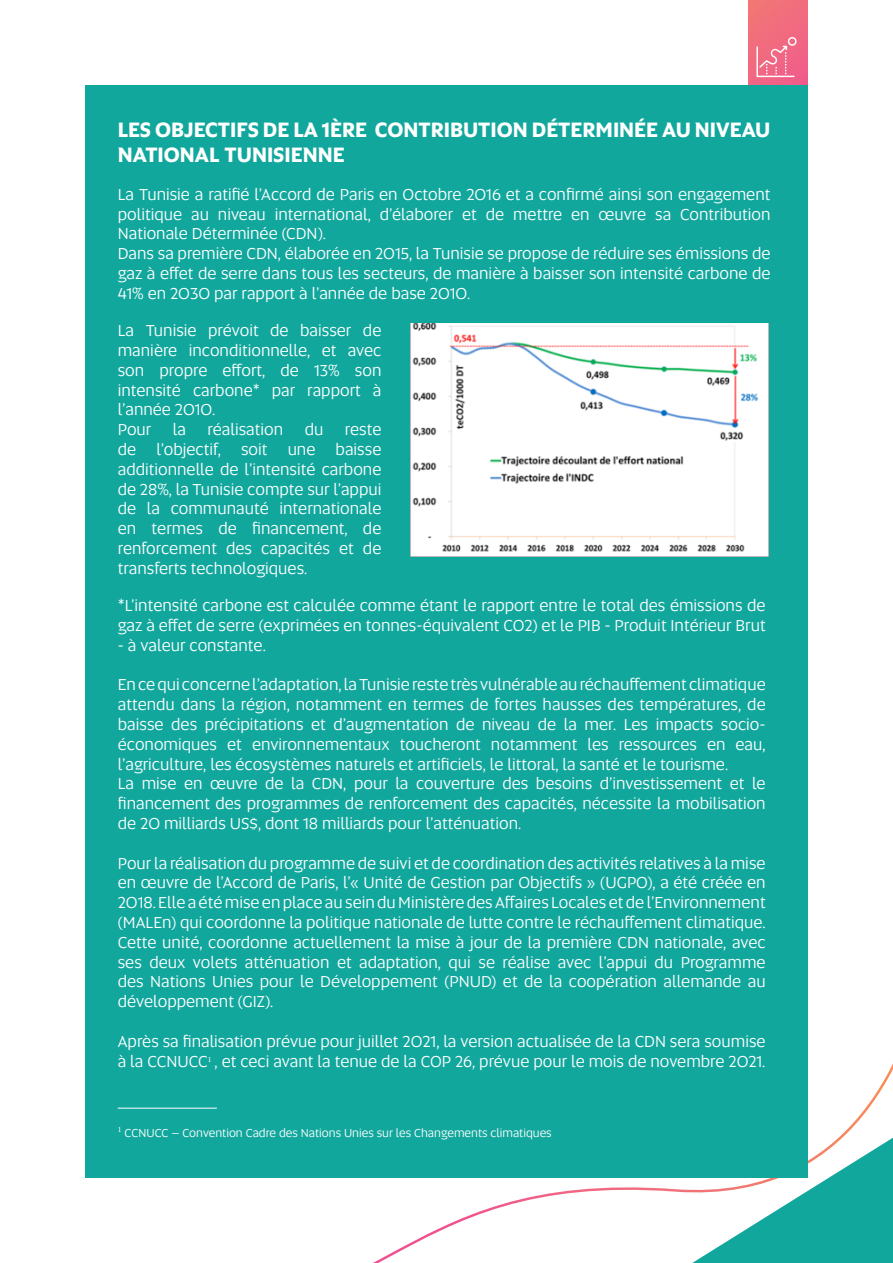
<style>
.page{position:relative;width:893px;height:1263px;background:#fff}
.page>*{position:absolute;margin:0;border:0;box-sizing:border-box;transform-origin:0 0}
.t1{font:700 21px/25.2px "Altis";color:#fff}
.t2{font:16.5px/19.8px "Altis";color:#fff;text-align:justify}
.t3{font:12px "Altis";color:#fff}
</style>
<div class="page">
<svg style="left:373px;top:1064px;width:520px;height:199px"></svg>
<div style="left:748px;top:0;width:60px;height:85px;background:linear-gradient(to right,#f17279,#f16683)"></div>
<div style="left:85px;top:85px;width:723px;height:1093px;background:#12a79d"></div>
<img style="left:411px;top:323px;width:357px;height:233px">
<hr style="left:118px;top:1108px;width:99px;height:1px;background:#fff">
<svg style="left:756px;top:37px;width:41px;height:40px;background:#f27d94"></svg>
<p class="t1" style="left:118px;top:116px;width:654px">LES OBJECTIFS DE LA 1ÈRE CONTRIBUTION DÉTERMINÉE AU NIVEAU<br>NATIONAL TUNISIENNE</p>
<p class="t2" style="left:118px;top:184px;width:654px">La Tunisie a ratifié l’Accord de Paris en Octobre 2016 et a confirmé ainsi son engagement politique au niveau international, d’élaborer et de mettre en œuvre sa Contribution Nationale Déterminée (CDN).</p>
<p class="t2" style="left:118px;top:243px;width:654px">Dans sa première CDN, élaborée en 2015, la Tunisie se propose de réduire ses émissions de gaz à effet de serre dans tous les secteurs, de manière à baisser son intensité carbone de 41% en 2030 par rapport à l’année de base 2010.</p>
<p class="t2" style="left:118px;top:320px;width:265px">La Tunisie prévoit de baisser de manière inconditionnelle, et avec son propre effort, de 13% son intensité carbone* par rapport à l’année 2010.</p>
<p class="t2" style="left:118px;top:419px;width:35px">Pour</p>
<p class="t2" style="left:173px;top:419px;width:15px">la</p>
<p class="t2" style="left:208px;top:419px;width:77px">réalisation</p>
<p class="t2" style="left:305px;top:419px;width:20px">du</p>
<p class="t2" style="left:118px;top:419px;width:265px;text-indent:227px">reste de l’objectif, soit une baisse additionnelle de l’intensité carbone de 28%, la Tunisie compte sur l’appui de la communauté internationale en termes de financement, de renforcement des capacités et de transferts technologiques.</p>
<p class="t2" style="left:118px;top:595px;width:649px">*L’intensité carbone est calculée comme étant le rapport entre le total des émissions de gaz à effet de serre (exprimées en tonnes-équivalent CO2) et le PIB - Produit Intérieur Brut</p>
<p class="t2" style="left:118px;top:635px;width:150px">- à valeur constante.</p>
<p class="t2" style="left:118px;top:674px;width:649px">En ce qui concerne l’adaptation, la Tunisie reste très vulnérable au réchauffement climatique attendu dans la région, notamment en termes de fortes hausses des températures, de baisse des précipitations et d’augmentation de niveau de la mer. Les impacts socio&shy;économiques et environnementaux toucheront notamment les ressources en eau, l’agriculture, les écosystèmes naturels et artificiels, le littoral, la santé et le tourisme.</p>
<p class="t2" style="left:118px;top:773px;width:649px">La mise en œuvre de la CDN, pour la couverture des besoins d’investissement et le financement des programmes de renforcement des capacités, nécessite la mobilisation de 20 milliards US$, dont 18 milliards pour l’atténuation.</p>
<p class="t2" style="left:118px;top:852px;width:649px">Pour la réalisation du programme de suivi et de coordination des activités relatives à la mise en œuvre de l’Accord de Paris, l’« Unité de Gestion par Objectifs » (UGPO), a été créée en 2018. Elle a été mise en place au sein du Ministère des Affaires Locales et de l’Environnement (MALEn) qui coordonne la politique nationale de lutte contre le réchauffement climatique.</p>
<p class="t2" style="left:118px;top:932px;width:649px">Cette unité, coordonne actuellement la mise à jour de la première CDN nationale, avec ses deux volets atténuation et adaptation, qui se réalise avec l’appui du Programme des Nations Unies pour le Développement (PNUD) et de la coopération allemande au développement (GIZ).</p>
<p class="t2" style="left:118px;top:1031px;width:649px">Après sa finalisation prévue pour juillet 2021, la version actualisée de la CDN sera soumise à la CCNUCC<sup>1</sup> , et ceci avant la tenue de la COP 26, prévue pour le mois de novembre 2021.</p>
<p class="t3" style="left:118px;top:1124px;width:435px"><sup>1</sup> CCNUCC – Convention Cadre des Nations Unies sur les Changements climatiques</p>
</div>
